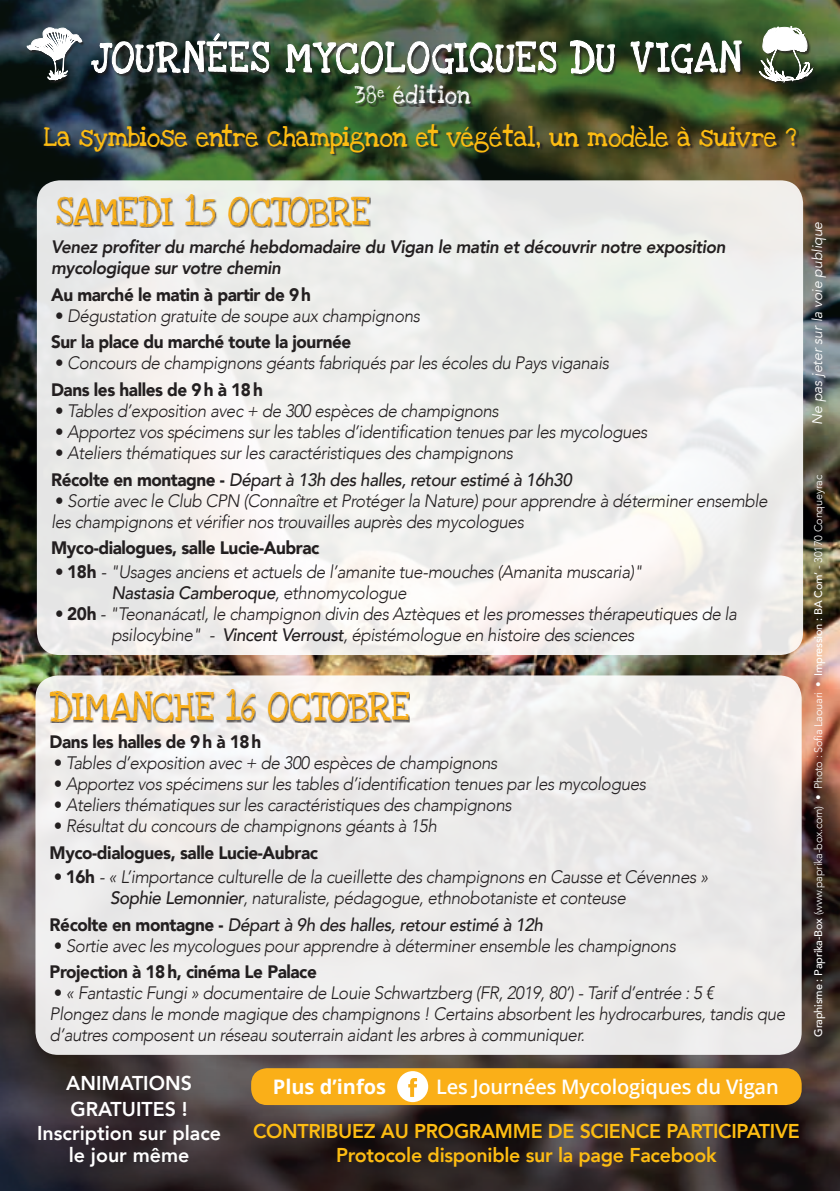
<style>
.page{position:relative;width:840px;height:1191px;background:#fff}
.page>*{position:absolute;margin:0;border:0;box-sizing:border-box;transform-origin:0 0}
.t1{font:30px "Love Ya Like A Sister";color:#faaf18;scale:.9 1}
.t2{font:800 20px/24px "Avenir";letter-spacing:-.015em;color:#fdbc12}
.t3{font:20px "Love Ya Like A Sister Solid";color:#fdbc12;scale:.95 1}
.t4{font:800 20px/26px "Avenir";color:#fff}
.t5{font:600 20px "Open Sans";color:#fff}
.t6{font:700 20px "Open Sans";color:#fff}
.t7{font:italic 300 18px/21px "Avenir";letter-spacing:-.025em;color:#231f20;scale:.95 1}
.t8{font:italic 800 18px/21px "Avenir";letter-spacing:-.025em;color:#231f20;scale:.95 1}
.t9{font:900 18px "Avenir";letter-spacing:-.025em;color:#231f20;scale:.95 1}
.t10{font:italic 500 18px "Avenir";letter-spacing:-.025em;color:#231f20;scale:.95 1}
.t11{font:18px "Love Ya Like A Sister";letter-spacing:.04em;color:#fff;scale:.95 1}
.t12{font:italic 14px "Avenir";color:#fff}
.t13{font:300 11px "Avenir";letter-spacing:-.02em;color:#fff}
.s1{font-style:normal}
.s2{font-weight:900;font-style:normal}
.s3{font-weight:500}
</style>
<div class="page">
<img style="left:0;top:486px;width:839px;height:277px">
<svg style="left:0;top:763px;width:839px;height:428px;background:#3b3131"></svg>
<img style="left:0;top:0;width:839px;height:486px">
<div style="left:37px;top:180px;width:765px;height:475px;background:linear-gradient(to right,#eeedeb,#f1f1ef);border-radius:23px"></div>
<div style="left:57px;top:195px;width:313px;height:33px;background:#231f20;opacity:.75"></div>
<div style="left:35px;top:675px;width:766px;height:379px;background:#ecebea;border-radius:23px"></div>
<div style="left:51px;top:690px;width:359px;height:33px;background:#231f20;opacity:.75"></div>
<div style="left:28px;top:28px;width:786px;height:79px;background:#231f20;opacity:.75"></div>
<svg style="left:27px;top:28px;width:55px;height:52px"></svg>
<svg style="left:756px;top:26px;width:55px;height:58px"></svg>
<svg style="left:570px;top:41px;width:170px;height:33px"></svg>
<img style="left:91px;top:34px;width:464px;height:40px">
<div style="left:45px;top:125px;width:753px;height:31px;background:#231f20;opacity:.75"></div>
<div style="left:251px;top:1068px;width:550px;height:37px;background:#faaf18;border-radius:16px"></div>
<svg style="left:397px;top:1071px;width:31px;height:31px"></svg>
<p class="t11" style="left:354px;top:80px;width:124px">38<sup>e</sup> édition</p>
<p class="t3" style="left:44px;top:120px;width:792px">La symbiose entre champignon et végétal, un modèle à suivre ?</p>
<h1 class="t1" style="left:56px;top:187px;width:350px">SAMEDI 15 OCTOBRE</h1>
<p class="t8" style="left:51px;top:236px;width:711px">Venez profiter du marché hebdomadaire du Vigan le matin et découvrir notre exposition mycologique sur votre chemin</p>
<p class="t9" style="left:51px;top:279px;width:275px">Au marché le matin à partir de 9h</p>
<p class="t7" style="left:51px;top:302px;width:390px;line-height:26.6px"><span class="s1">•</span> Dégustation gratuite de soupe aux champignons<br><span class="s2">Sur la place du marché toute la journée</span></p>
<p class="t7" style="left:51px;top:350px;width:588px;line-height:26.6px"><span class="s1">•</span> Concours de champignons géants fabriqués par les écoles du Pays viganais<br><span class="s2">Dans les halles de 9h à 18h</span></p>
<p class="t7" style="left:55px;top:400px;width:468px"><span class="s1">•</span> Tables d’exposition avec + de 300 espèces de champignons</p>
<p class="t7" style="left:55px;top:421px;width:624px"><span class="s1">•</span> Apportez vos spécimens sur les tables d’identification tenues par les mycologues</p>
<p class="t7" style="left:51px;top:439px;width:549px;line-height:26.6px"><span class="s1">•</span> Ateliers thématiques sur les caractéristiques des champignons<br><span class="s2">Récolte en montagne -</span> <span class="s3">Départ à 13h des halles, retour estimé à 16h30</span></p>
<p class="t7" style="left:51px;top:490px;width:755px"><span class="s1">•</span> Sortie avec le Club CPN (Connaître et Protéger la Nature) pour apprendre à déterminer ensemble les champignons et vérifier nos trouvailles auprès des mycologues</p>
<p class="t9" style="left:51px;top:533px;width:284px">Myco-dialogues, salle Lucie-Aubrac</p>
<p class="t7" style="left:111px;top:561px;width:560px;text-indent:-56px"><span class="s1">•</span> <span class="s2">18h</span> - "Usages anciens et actuels de l’amanite tue-mouches (Amanita muscaria)"<br><span class="s3">Nastasia Camberoque</span>, ethnomycologue</p>
<p class="t7" style="left:111px;top:603px;width:659px;text-indent:-56px"><span class="s1">•</span> <span class="s2">20h</span> - "Teonanácatl, le champignon divin des Aztèques et les promesses thérapeutiques de la psilocybine" - <span class="s3">Vincent Verroust</span>, épistémologue en histoire des sciences</p>
<h1 class="t1" style="left:50px;top:682px;width:401px">DIMANCHE 16 OCTOBRE</h1>
<p class="t9" style="left:50px;top:726px;width:224px">Dans les halles de 9h à 18h</p>
<p class="t7" style="left:54px;top:752px;width:468px"><span class="s1">•</span> Tables d’exposition avec + de 300 espèces de champignons</p>
<p class="t7" style="left:54px;top:773px;width:624px"><span class="s1">•</span> Apportez vos spécimens sur les tables d’identification tenues par les mycologues</p>
<p class="t7" style="left:54px;top:794px;width:483px"><span class="s1">•</span> Ateliers thématiques sur les caractéristiques des champignons</p>
<p class="t7" style="left:50px;top:813px;width:409px;line-height:26.6px"><span class="s1">•</span> Résultat du concours de champignons géants à 15h<br><span class="s2">Myco-dialogues, salle Lucie-Aubrac</span></p>
<p class="t7" style="left:110px;top:866px;width:631px;text-indent:-56px"><span class="s1">•</span> <span class="s2">16h</span> - « L’importance culturelle de la cueillette des champignons en Causse et Cévennes »<br><span class="s3">Sophie Lemonnier</span>, naturaliste, pédagogue, ethnobotaniste et conteuse</p>
<p class="t10" style="left:50px;top:913px;width:520px"><span class="s2">Récolte en montagne -</span> Départ à 9h des halles, retour estimé à 12h</p>
<p class="t7" style="left:50px;top:932px;width:660px;line-height:26.6px"><span class="s1">•</span> Sortie avec les mycologues pour apprendre à déterminer ensemble les champignons<br><span class="s2">Projection à 18h, cinéma Le Palace</span></p>
<p class="t7" style="left:50px;top:982px;width:775px"><span class="s1">•</span> « Fantastic Fungi » documentaire de Louie Schwartzberg (FR, 2019, 80’) - Tarif d’entrée : 5 €<br>Plongez dans le monde magique des champignons ! Certains absorbent les hydrocarbures, tandis que d’autres composent un réseau souterrain aidant les arbres à communiquer.</p>
<p class="t4" style="left:66px;top:1070px;width:127px">animations gratuites !</p>
<p class="t4" style="left:37px;top:1122px;width:185px;line-height:22px;text-align:center">Inscription sur place le jour même</p>
<p class="t2" style="left:253px;top:1119px;width:26px">CONTRI</p>
<p class="t2" style="left:336px;top:1119px;width:465px;text-indent:-10px">BUEZ AU programme de Science participative<br>Protocole disponible sur la page Facebook</p>
<p class="t6" style="left:272px;top:1072px;width:115px">Plus d’infos</p>
<p class="t5" style="left:436px;top:1073px;width:344px">Les Journées Mycologiques du Vigan</p>
<p class="t12" style="left:808px;top:425px;width:204px;rotate:-90deg">Ne pas jeter sur la voie publique</p>
<p class="t13" style="left:811px;top:1036px;width:563px;rotate:-90deg"><span class="s3">Graphisme : Paprika-Box</span> (www.paprika-box.com) • Photo : Sofia Laouari • <span class="s3">Impression : BA Com’</span> - 30170 Conqueyrac</p>
</div>
